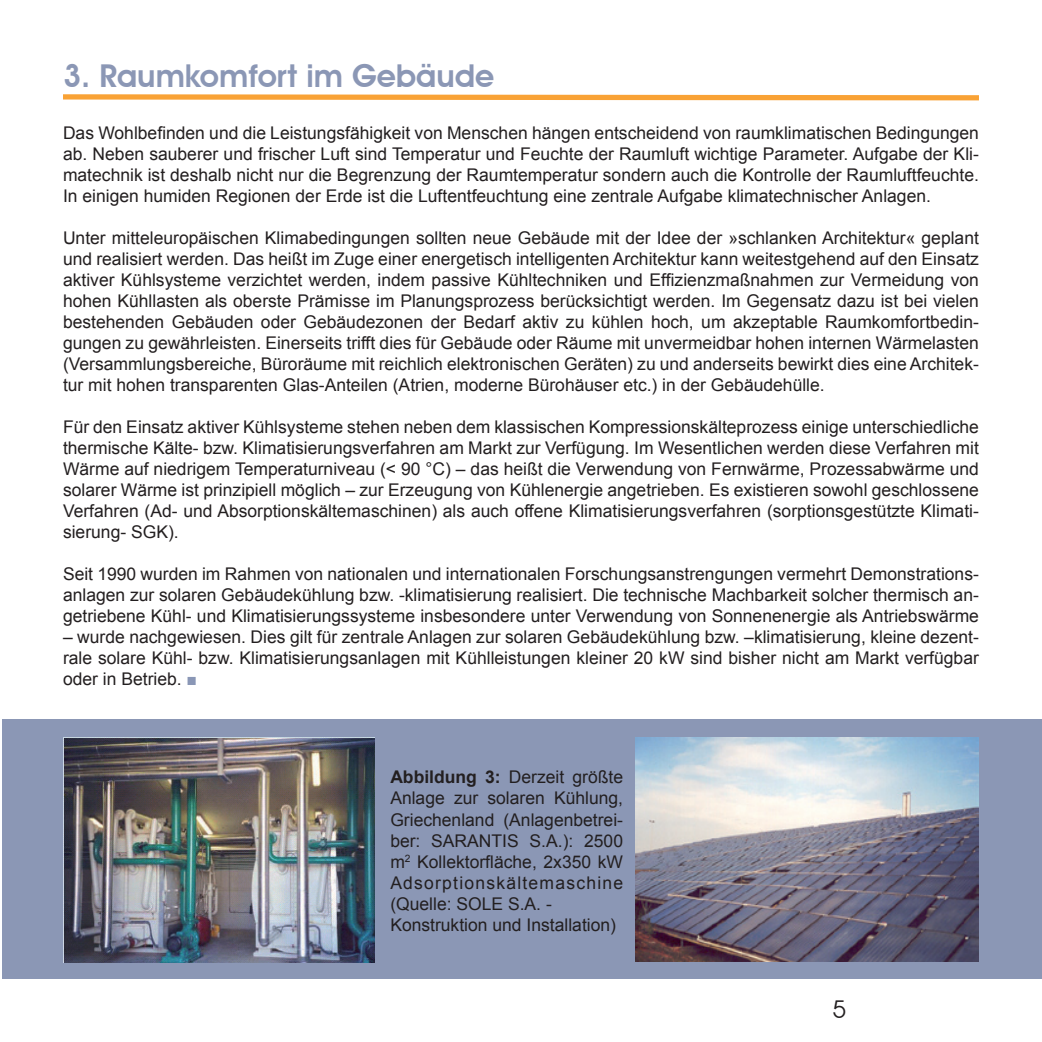
<style>
.page{position:relative;width:1042px;height:1042px;background:#fff}
.page>*{position:absolute;margin:0;border:0;box-sizing:border-box;transform-origin:0 0}
.t1{font:600 31.5px "Avant Garde IT Cby BT";color:#8b97b5}
.t2{font:24.5px "Avant Garde IT Cby BT";color:#231f20}
.t3{font:17.5px/21px "Arial";color:#231f20;text-align:justify}
.s1{color:#8a97b6}
.s2{font-weight:700}
</style>
<div class="page">
<svg style="left:63px;top:94px;width:916px;height:7px"></svg>
<div style="left:2px;top:719px;width:1040px;height:260px;background:#8b97b5"></div>
<img style="left:635px;top:737px;width:344px;height:224px">
<img style="left:63px;top:737px;width:311px;height:225px">
<h1 class="t1" style="left:63px;top:57px;width:433px">3. Raumkomfort im Gebäude</h1>
<p class="t3" style="left:63px;top:123px;width:917px">Das Wohlbefinden und die Leistungsfähigkeit von Menschen hängen entscheidend von raumklimatischen Bedingungen ab. Neben sauberer und frischer Luft sind Temperatur und Feuchte der Raumluft wichtige Parameter. Aufgabe der Kli&shy;matechnik ist deshalb nicht nur die Begrenzung der Raumtemperatur sondern auch die Kontrolle der Raumluftfeuchte.<br>In einigen humiden Regionen der Erde ist die Luftentfeuchtung eine zentrale Aufgabe klimatechnischer Anlagen.</p>
<p class="t3" style="left:63px;top:228px;width:917px">Unter mitteleuropäischen Klimabedingungen sollten neue Gebäude mit der Idee der »schlanken Architektur« geplant und realisiert werden. Das heißt im Zuge einer energetisch intelligenten Architektur kann weitestgehend auf den Einsatz aktiver Kühlsysteme verzichtet werden, indem passive Kühltechniken und Effizienzmaßnahmen zur Vermeidung von hohen Kühllasten als oberste Prämisse im Planungsprozess berücksichtigt werden. Im Gegensatz dazu ist bei vielen bestehenden Gebäuden oder Gebäudezonen der Bedarf aktiv zu kühlen hoch, um akzeptable Raumkomfortbedin&shy;gungen zu gewährleisten. Einerseits trifft dies für Gebäude oder Räume mit unvermeidbar hohen internen Wärmelasten (Versammlungsbereiche, Büroräume mit reichlich elektronischen Geräten) zu und anderseits bewirkt dies eine Architek&shy;tur mit hohen transparenten Glas-Anteilen (Atrien, moderne Bürohäuser etc.) in der Gebäudehülle.</p>
<p class="t3" style="left:63px;top:417px;width:917px">Für den Einsatz aktiver Kühlsysteme stehen neben dem klassischen Kompressionskälteprozess einige unterschiedliche thermische Kälte- bzw. Klimatisierungsverfahren am Markt zur Verfügung. Im Wesentlichen werden diese Verfahren mit Wärme auf niedrigem Temperaturniveau (&lt; 90 °C) – das heißt die Verwendung von Fernwärme, Prozessabwärme und solarer Wärme ist prinzipiell möglich – zur Erzeugung von Kühlenergie angetrieben. Es existieren sowohl geschlossene Verfahren (Ad- und Absorptionskältemaschinen) als auch offene Klimatisierungsverfahren (sorptionsgestützte Klimati&shy;sierung- SGK).</p>
<p class="t3" style="left:63px;top:564px;width:917px">Seit 1990 wurden im Rahmen von nationalen und internationalen Forschungsanstrengungen vermehrt Demonstrations&shy;anlagen zur solaren Gebäudekühlung bzw. -klimatisierung realisiert. Die technische Machbarkeit solcher thermisch an&shy;getriebene Kühl- und Klimatisierungssysteme insbesondere unter Verwendung von Sonnenenergie als Antriebswärme</p>
<p class="t3" style="left:63px;top:627px;width:917px">– wurde nachgewiesen. Dies gilt für zentrale Anlagen zur solaren Gebäudekühlung bzw. –klimatisierung, kleine dezent&shy;rale solare Kühl- bzw. Klimatisierungsanlagen mit Kühlleistungen kleiner 20 kW sind bisher nicht am Markt verfügbar oder in Betrieb. <span class="s1">■</span></p>
<p class="t3" style="left:390px;top:767px;width:234px;text-align:left"><span class="s2">Abbildung 3:</span> Derzeit größte<br>Anlage zur solaren Kühlung,<br>Griechenland (Anlagenbetrei&shy;ber: SARANTIS S.A.): 2500 m<sup>2</sup> Kollektorfläche, 2x350 kW<br>Adsorptionskältemaschine (Quelle: SOLE S.A. -<br>Konstruktion und Installation)</p>
<h2 class="t2" style="left:832px;top:995px;width:15px">5</h2>
</div>
